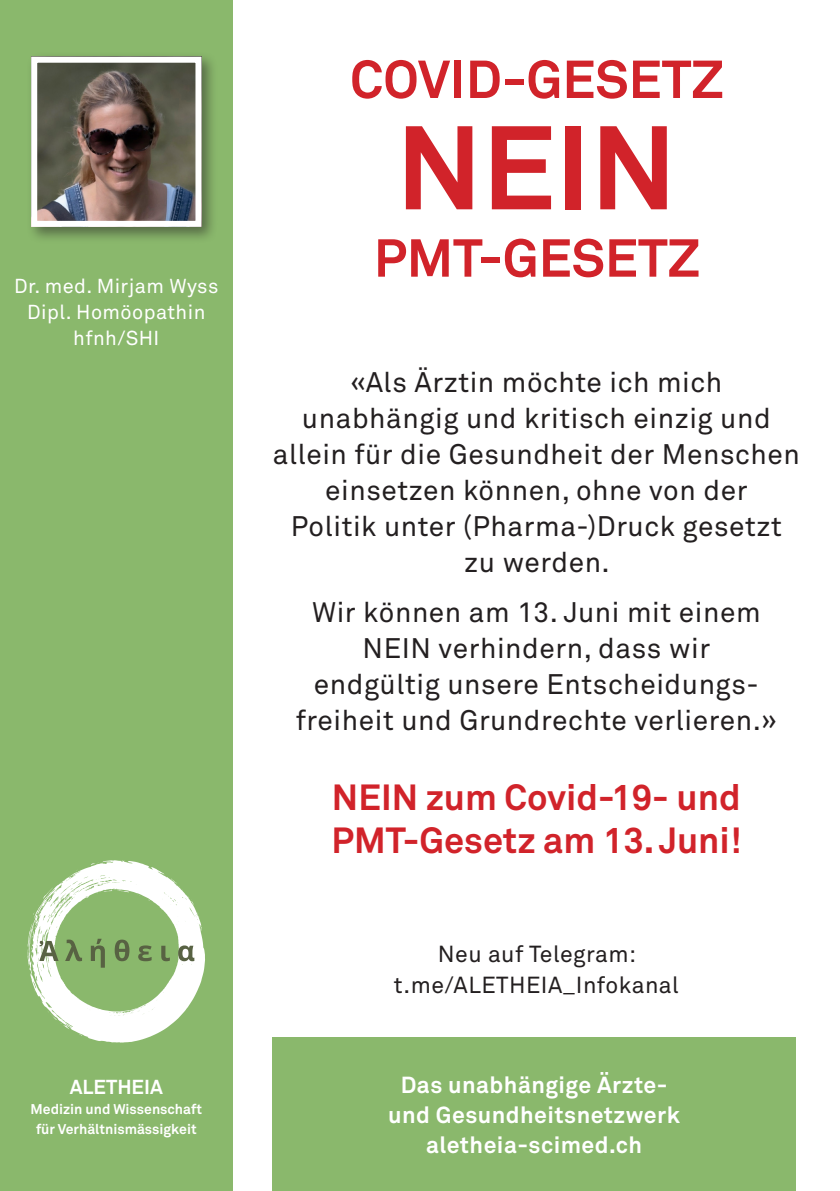
<style>
.page{position:relative;width:840px;height:1191px;background:#fff}
.page>*{position:absolute;margin:0;border:0;box-sizing:border-box;transform-origin:0 0}
.t1{font:700 117.2px "Akkurat Std";color:#d1232a}
.t2{font:700 52.8px "Akkurat Std";color:#d1232a}
.t3{font:700 36px "Akkurat Std";color:#d1232a}
.t4{font:28px/36px "Akkurat Std";letter-spacing:.02em;color:#231f20;text-align:center}
.t5{font:700 23px/30px "Akkurat Std";letter-spacing:.02em;color:#fff;text-align:center}
.t6{font:23px/30px "Akkurat Std";letter-spacing:.02em;color:#231f20;text-align:center}
.t7{font:20px/26px "Akkurat Std";letter-spacing:.02em;color:#fff;text-align:center}
.t8{font:700 20px "Akkurat Std";color:#fff}
.t9{font:700 14px/20px "Akkurat Std";color:#fff;text-align:center}
</style>
<div class="page">
<div style="left:272px;top:1037px;width:523px;height:154px;background:#8ab86c"></div>
<div style="left:0;top:0;width:232px;height:1191px;background:#8ab86c"></div>
<svg style="left:28px;top:860px;width:177px;height:182px"></svg>
<div style="left:26px;top:51px;width:192px;height:193px;background:#231f20;opacity:.5"></div>
<img style="left:38px;top:64px;width:156px;height:156px">
<div style="left:31px;top:57px;width:170px;height:170px;border:6px solid #fff"></div>
<p class="t7" style="left:14px;top:273px;width:205px">Dr. med. Mirjam Wyss</p>
<p class="t7" style="left:27px;top:299px;width:179px">Dipl. Homöopathin hfnh/SHI</p>
<p class="t8" style="left:70px;top:1074px;width:95px">ALETHEIA</p>
<p class="t9" style="left:31px;top:1099px;width:173px">Medizin und Wissenschaft für Verhältnismässigkeit</p>
<p class="t2" style="left:350px;top:47px;width:375px">COVID-GESETZ</p>
<p class="t1" style="left:396px;top:95px;width:282px">NEIN</p>
<p class="t2" style="left:373px;top:225px;width:327px">PMT-GESETZ</p>
<p class="t4" style="left:273px;top:365px;width:528px">«Als Ärztin möchte ich mich unabhängig und kritisch einzig und allein für die Gesundheit der Menschen einsetzen können, ohne von der<br>Politik unter (Pharma-)Druck gesetzt zu werden.</p>
<p class="t4" style="left:295px;top:595px;width:482px">Wir können am 13. Juni mit einem<br>NEIN verhindern, dass wir<br>endgültig unsere Entscheidungs&shy;freiheit und Grundrechte verlieren.»</p>
<p class="t3" style="left:332px;top:774px;width:410px">NEIN zum Covid-19- und</p>
<p class="t3" style="left:331px;top:817px;width:411px">PMT-Gesetz am 13. Juni!</p>
<p class="t6" style="left:393px;top:940px;width:286px">Neu auf Telegram: t.me/ALETHEIA_Infokanal</p>
<p class="t5" style="left:388px;top:1069px;width:293px">Das unabhängige Ärzte&shy;und Gesundheitsnetzwerk</p>
<p class="t5" style="left:426px;top:1129px;width:217px">aletheia-scimed.ch</p>
</div>
